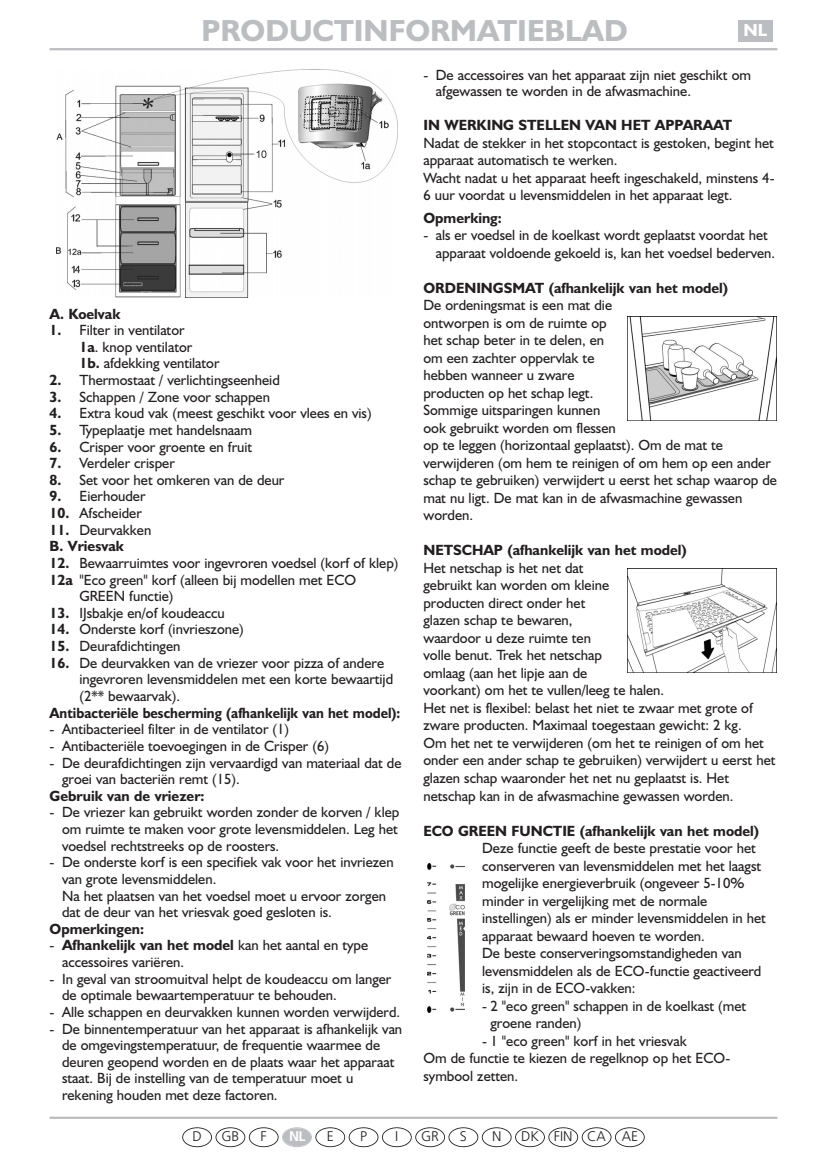
<style>
.page{position:relative;width:827px;height:1167px;background:#fff}
.page>*{position:absolute;margin:0;border:0;box-sizing:border-box;transform-origin:0 0}
.t1{font:700 30.62px "Humanist 521 BT";color:#bcbdc0}
.t2{font:700 17.5px "Humanist 521 BT";color:#fff}
.t3{font:14.88px/17.5px "Humanist 521 BT";color:#231f20}
.t4{font:700 14.88px/16.6px "Humanist 521 BT";color:#231f20}
.t5{font:700 14.88px "Humanist 521 BT";color:#231f20;scale:.93 1}
.t6{font:300 14px "Frutiger";color:#231f20}
.t7{font:700 14px "Frutiger";color:#fff}
.s1{font-weight:700}
.s2{font-weight:400}
</style>
<div class="page">
<div style="left:622px;top:315px;width:155px;height:108px;background:linear-gradient(to right,#fff,#fff)"></div>
<img style="left:627px;top:316px;width:149px;height:104px">
<img style="left:627px;top:568px;width:149px;height:105px">
<img style="left:56px;top:69px;width:341px;height:228px">
<hr style="left:50px;top:48px;width:727px;height:2px;background:#bcbdc0">
<div style="left:737px;top:20px;width:35px;height:21px;background:#bcbdc0"></div>
<img style="left:427px;top:863px;width:38px;height:150px">
<hr style="left:50px;top:1116px;width:727px;height:3px;background:#bcbdc0">
<div style="left:615px;top:1127px;width:29px;height:20px;border:2px solid #231f20;border-radius:50%"></div>
<div style="left:581px;top:1127px;width:30px;height:20px;border:2px solid #231f20;border-radius:50%"></div>
<div style="left:548px;top:1127px;width:30px;height:20px;border:2px solid #231f20;border-radius:50%"></div>
<div style="left:515px;top:1127px;width:30px;height:20px;border:2px solid #231f20;border-radius:50%"></div>
<div style="left:482px;top:1127px;width:29px;height:20px;border:2px solid #231f20;border-radius:50%"></div>
<div style="left:448px;top:1127px;width:30px;height:20px;border:2px solid #231f20;border-radius:50%"></div>
<div style="left:415px;top:1127px;width:30px;height:20px;border:2px solid #231f20;border-radius:50%"></div>
<div style="left:382px;top:1127px;width:29px;height:20px;border:2px solid #231f20;border-radius:50%"></div>
<div style="left:348px;top:1127px;width:30px;height:20px;border:2px solid #231f20;border-radius:50%"></div>
<div style="left:315px;top:1127px;width:30px;height:20px;border:2px solid #231f20;border-radius:50%"></div>
<div style="left:283px;top:1128px;width:28px;height:18px;background:#bcbdc0;border-radius:50%"></div>
<div style="left:282px;top:1127px;width:30px;height:20px;border:2px solid #bcbdc0;border-radius:50%"></div>
<div style="left:249px;top:1127px;width:29px;height:20px;border:2px solid #231f20;border-radius:50%"></div>
<div style="left:215px;top:1127px;width:30px;height:20px;border:2px solid #231f20;border-radius:50%"></div>
<div style="left:182px;top:1127px;width:30px;height:20px;border:2px solid #231f20;border-radius:50%"></div>
<h1 class="t1" style="left:201px;top:20px;width:427px">PRODUCTINFORMATIEBLAD</h1>
<p class="t2" style="left:743px;top:24px;width:25px">NL</p>
<p class="t4" style="left:50px;top:307px;width:72px">A. Koelvak</p>
<p class="t3" style="left:79px;top:323px;width:142px;line-height:16.6px;text-indent:-30px"><span class="s1">1.</span> Filter in ventilator<br><span class="s1">1a</span>. knop ventilator<br><span class="s1">1b.</span> afdekking ventilator</p>
<p class="t3" style="left:50px;top:373px;width:232px"><span class="s1">2.</span> Thermostaat / verlichtingseenheid</p>
<p class="t3" style="left:50px;top:389px;width:222px"><span class="s1">3.</span> Schappen / Zone voor schappen</p>
<p class="t3" style="left:50px;top:406px;width:323px"><span class="s1">4.</span> Extra koud vak (meest geschikt voor vlees en vis)</p>
<p class="t3" style="left:50px;top:423px;width:204px"><span class="s1">5.</span> Typeplaatje met handelsnaam</p>
<p class="t3" style="left:50px;top:439px;width:204px"><span class="s1">6.</span> Crisper voor groente en fruit</p>
<p class="t3" style="left:50px;top:456px;width:127px"><span class="s1">7.</span> Verdeler crisper</p>
<p class="t3" style="left:50px;top:473px;width:236px"><span class="s1">8.</span> Set voor het omkeren van de deur</p>
<p class="t3" style="left:50px;top:489px;width:97px"><span class="s1">9.</span> Eierhouder</p>
<p class="t3" style="left:50px;top:506px;width:94px"><span class="s1">10.</span> Afscheider</p>
<p class="t4" style="left:50px;top:523px;width:103px">11. <span class="s2">Deurvakken<br></span>B. Vriesvak</p>
<p class="t3" style="left:50px;top:556px;width:350px"><span class="s1">12.</span> Bewaarruimtes voor ingevroren voedsel (korf of klep)</p>
<p class="t3" style="left:50px;top:572px;width:308px"><span class="s1">12a</span> "Eco green" korf (alleen bij modellen met ECO</p>
<p class="t3" style="left:79px;top:589px;width:96px">GREEN functie)</p>
<p class="t3" style="left:50px;top:606px;width:177px"><span class="s1">13.</span> IJsbakje en/of koudeaccu</p>
<p class="t3" style="left:50px;top:622px;width:196px"><span class="s1">14.</span> Onderste korf (invrieszone)</p>
<p class="t3" style="left:50px;top:639px;width:132px"><span class="s1">15.</span> Deurafdichtingen</p>
<p class="t3" style="left:79px;top:656px;width:315px;line-height:16.6px;text-indent:-30px"><span class="s1">16.</span> De deurvakken van de vriezer voor pizza of andere ingevroren levensmiddelen met een korte bewaartijd (2** bewaarvak).</p>
<p class="t5" style="left:50px;top:707px;width:378px">Antibacteriële bescherming (afhankelijk van het model):</p>
<p class="t3" style="left:50px;top:722px;width:241px">- Antibacterieel filter in de ventilator (1)</p>
<p class="t3" style="left:50px;top:739px;width:281px">- Antibacteriële toevoegingen in de Crisper (6)</p>
<p class="t3" style="left:62px;top:756px;width:341px;line-height:16.6px;text-indent:-12px">- De deurafdichtingen zijn vervaardigd van materiaal dat de groei van bacteriën remt (15).</p>
<p class="t4" style="left:50px;top:789px;width:156px">Gebruik van de vriezer:</p>
<p class="t3" style="left:62px;top:806px;width:339px;line-height:16.6px;text-align:justify;text-indent:-12px">- De vriezer kan gebruikt worden zonder de korven / klep om ruimte te maken voor grote levensmiddelen. Leg het voedsel rechtstreeks op de roosters.</p>
<p class="t3" style="left:62px;top:855px;width:333px;line-height:16.6px;text-indent:-12px">- De onderste korf is een specifiek vak voor het invriezen van grote levensmiddelen.<br>Na het plaatsen van het voedsel moet u ervoor zorgen dat de deur van het vriesvak goed gesloten is.</p>
<p class="t4" style="left:50px;top:922px;width:96px">Opmerkingen:</p>
<p class="t3" style="left:62px;top:939px;width:307px;line-height:16.6px;text-indent:-12px">- <span class="s1">Afhankelijk van het model</span> kan het aantal en type accessoires variëren.</p>
<p class="t3" style="left:62px;top:972px;width:331px;line-height:16.6px;text-indent:-12px">- In geval van stroomuitval helpt de koudeaccu om langer de optimale bewaartemperatuur te behouden.</p>
<p class="t3" style="left:50px;top:1005px;width:352px">- Alle schappen en deurvakken kunnen worden verwijderd.</p>
<p class="t3" style="left:62px;top:1022px;width:341px;line-height:16.6px;text-indent:-12px">- De binnentemperatuur van het apparaat is afhankelijk van de omgevingstemperatuur, de frequentie waarmee de deuren geopend worden en de plaats waar het apparaat staat. Bij de instelling van de temperatuur moet u rekening houden met deze factoren.</p>
<p class="t3" style="left:436px;top:68px;width:317px;line-height:16.6px;text-indent:-12px">- De accessoires van het apparaat zijn niet geschikt om afgewassen te worden in de afwasmachine.</p>
<p class="t4" style="left:423px;top:119px;width:310px">IN WERKING STELLEN VAN HET APPARAAT</p>
<p class="t3" style="left:423px;top:136px;width:352px">Nadat de stekker in het stopcontact is gestoken, begint het apparaat automatisch te werken.<br>Wacht nadat u het apparaat heeft ingeschakeld, minstens 4- 6 uur voordat u levensmiddelen in het apparaat legt.</p>
<p class="t4" style="left:423px;top:211px;width:80px">Opmerking:</p>
<p class="t3" style="left:436px;top:228px;width:341px;text-indent:-12px">- als er voedsel in de koelkast wordt geplaatst voordat het apparaat voldoende gekoeld is, kan het voedsel bederven.</p>
<p class="t4" style="left:423px;top:281px;width:306px">ORDENINGSMAT (afhankelijk van het model)</p>
<p class="t3" style="left:423px;top:298px;width:355px">De ordeningsmat is een mat die<br>ontworpen is om de ruimte op<br>het schap beter in te delen, en<br>om een zachter oppervlak te<br>hebben wanneer u zware<br>producten op het schap legt.<br>Sommige uitsparingen kunnen<br>ook gebruikt worden om flessen<br>op te leggen (horizontaal geplaatst). Om de mat te verwijderen (om hem te reinigen of om hem op een ander schap te gebruiken) verwijdert u eerst het schap waarop de mat nu ligt. De mat kan in de afwasmachine gewassen worden.</p>
<p class="t4" style="left:423px;top:544px;width:265px">NETSCHAP (afhankelijk van het model)</p>
<p class="t3" style="left:423px;top:561px;width:353px">Het netschap is het net dat<br>gebruikt kan worden om kleine<br>producten direct onder het<br>glazen schap te bewaren,<br>waardoor u deze ruimte ten<br>volle benut. Trek het netschap<br>omlaag (aan het lipje aan de<br>voorkant) om het te vullen/leeg te halen.<br>Het net is flexibel: belast het niet te zwaar met grote of zware producten. Maximaal toegestaan gewicht: 2 kg.<br>Om het net te verwijderen (om het te reinigen of om het onder een ander schap te gebruiken) verwijdert u eerst het glazen schap waaronder het net nu geplaatst is. Het netschap kan in de afwasmachine gewassen worden.</p>
<p class="t4" style="left:423px;top:824px;width:337px">ECO GREEN FUNCTIE (afhankelijk van het model)</p>
<p class="t3" style="left:482px;top:841px;width:285px">Deze functie geeft de beste prestatie voor het conserveren van levensmiddelen met het laagst mogelijke energieverbruik (ongeveer 5-10% minder in vergelijking met de normale instellingen) als er minder levensmiddelen in het apparaat bewaard hoeven te worden.<br>De beste conserveringsomstandigheden van levensmiddelen als de ECO-functie geactiveerd is, zijn in de ECO-vakken:</p>
<p class="t3" style="left:490px;top:998px;width:257px;text-indent:-8px">- 2 "eco green" schappen in de koelkast (met groene randen)</p>
<p class="t3" style="left:423px;top:1033px;width:308px;text-indent:59px">- 1 "eco green" korf in het vriesvak<br>Om de functie te kiezen de regelknop op het ECO&shy;symbool zetten.</p>
<p class="t6" style="left:192px;top:1131px;width:11px">D</p>
<p class="t6" style="left:221px;top:1131px;width:19px">GB</p>
<p class="t6" style="left:260px;top:1131px;width:8px">F</p>
<p class="t7" style="left:289px;top:1131px;width:18px">NL</p>
<p class="t6" style="left:327px;top:1131px;width:8px">E</p>
<p class="t6" style="left:360px;top:1131px;width:8px">P</p>
<p class="t6" style="left:395px;top:1131px;width:5px">I</p>
<p class="t6" style="left:421px;top:1131px;width:19px">GR</p>
<p class="t6" style="left:460px;top:1131px;width:8px">S</p>
<p class="t6" style="left:492px;top:1131px;width:11px">N</p>
<p class="t6" style="left:521px;top:1131px;width:118px">DK FIN CA AE</p>
</div>
